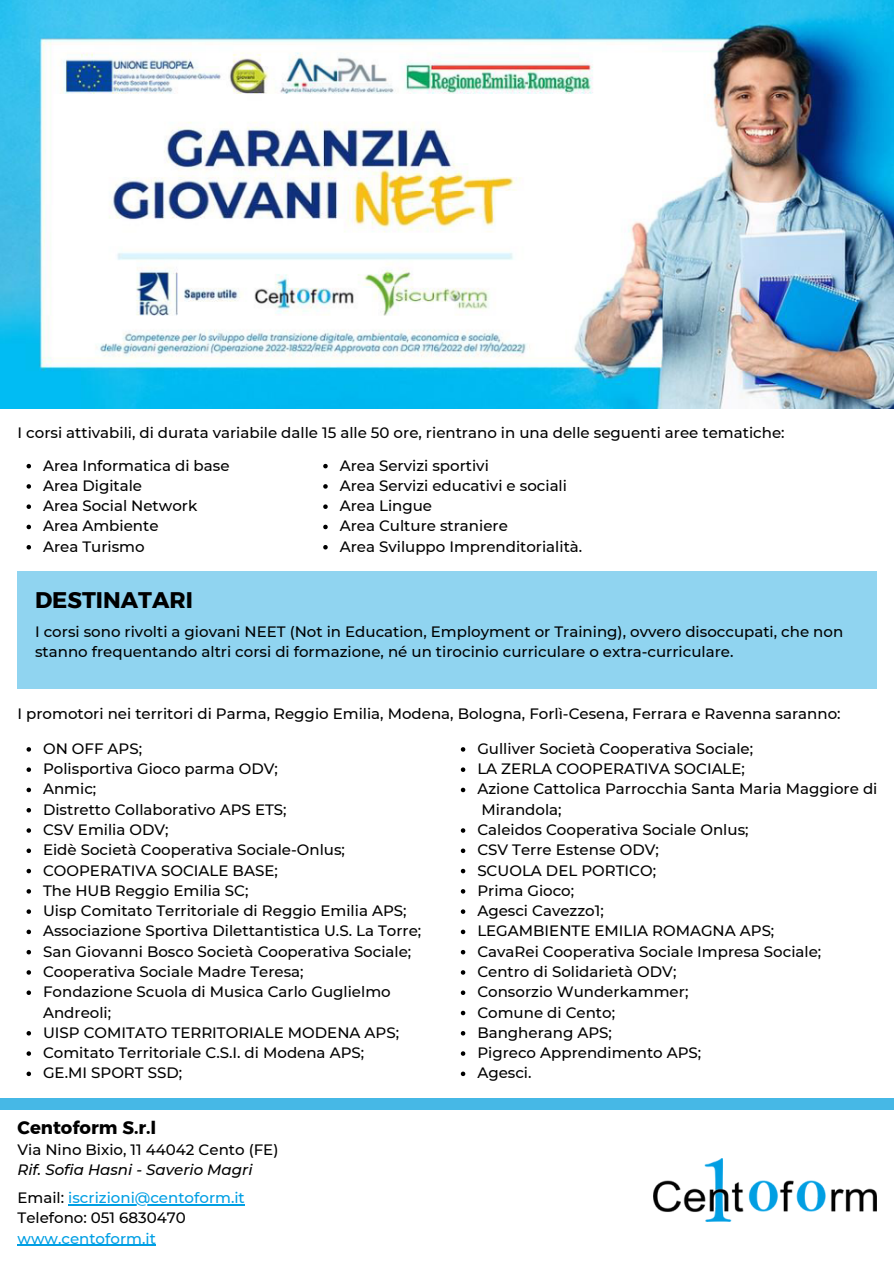
<style>
.page{position:relative;width:894px;height:1264px;background:#fff}
.page>*{position:absolute;margin:0;border:0;box-sizing:border-box;transform-origin:0 0}
.t1{font:22.5px "Kief Montaser Bold";color:#000}
.t2{font:18px "Kief Montaser Bold";color:#000}
.t3{font:500 15px/20.2px "Montserrat";color:#000}
.t4{font:italic 500 15px/27.9px "Montserrat";color:#000}
.t5{font:500 15px "Montserrat";color:#009fe4}
.s1{font-style:normal}
.s2{font-style:normal;color:#009fe4}
</style>
<div class="page">
<img style="left:0;top:0;width:893px;height:408px">
<div style="left:18px;top:571px;width:858px;height:118px;background:#90d4f0"></div>
<div style="left:0;top:1098px;width:893px;height:11px;background:#46b8e6"></div>
<img style="left:653px;top:1158px;width:223px;height:63px">
<svg style="left:27px;top:464px;width:4px;height:4px"></svg>
<svg style="left:27px;top:484px;width:4px;height:4px"></svg>
<svg style="left:27px;top:504px;width:4px;height:5px"></svg>
<svg style="left:27px;top:524px;width:4px;height:5px"></svg>
<svg style="left:27px;top:545px;width:4px;height:4px"></svg>
<svg style="left:323px;top:464px;width:4px;height:4px"></svg>
<svg style="left:323px;top:484px;width:4px;height:4px"></svg>
<svg style="left:323px;top:504px;width:4px;height:5px"></svg>
<svg style="left:323px;top:524px;width:4px;height:5px"></svg>
<svg style="left:323px;top:545px;width:4px;height:4px"></svg>
<svg style="left:27px;top:747px;width:4px;height:4px"></svg>
<svg style="left:27px;top:767px;width:4px;height:5px"></svg>
<svg style="left:27px;top:787px;width:4px;height:5px"></svg>
<svg style="left:27px;top:808px;width:4px;height:4px"></svg>
<svg style="left:27px;top:828px;width:4px;height:4px"></svg>
<svg style="left:27px;top:848px;width:4px;height:5px"></svg>
<svg style="left:27px;top:868px;width:4px;height:5px"></svg>
<svg style="left:27px;top:889px;width:4px;height:4px"></svg>
<svg style="left:27px;top:909px;width:4px;height:4px"></svg>
<svg style="left:27px;top:929px;width:4px;height:5px"></svg>
<svg style="left:27px;top:950px;width:4px;height:4px"></svg>
<svg style="left:27px;top:970px;width:4px;height:4px"></svg>
<svg style="left:27px;top:990px;width:4px;height:5px"></svg>
<svg style="left:27px;top:1031px;width:4px;height:4px"></svg>
<svg style="left:27px;top:1051px;width:4px;height:4px"></svg>
<svg style="left:27px;top:1071px;width:4px;height:5px"></svg>
<svg style="left:460px;top:747px;width:5px;height:4px"></svg>
<svg style="left:460px;top:767px;width:5px;height:5px"></svg>
<svg style="left:460px;top:787px;width:5px;height:5px"></svg>
<svg style="left:460px;top:828px;width:5px;height:4px"></svg>
<svg style="left:460px;top:848px;width:5px;height:5px"></svg>
<svg style="left:460px;top:868px;width:5px;height:5px"></svg>
<svg style="left:460px;top:889px;width:5px;height:4px"></svg>
<svg style="left:460px;top:909px;width:5px;height:4px"></svg>
<svg style="left:460px;top:929px;width:5px;height:5px"></svg>
<svg style="left:460px;top:950px;width:5px;height:4px"></svg>
<svg style="left:460px;top:970px;width:5px;height:4px"></svg>
<svg style="left:460px;top:990px;width:5px;height:5px"></svg>
<svg style="left:460px;top:1010px;width:5px;height:5px"></svg>
<svg style="left:460px;top:1031px;width:5px;height:4px"></svg>
<svg style="left:460px;top:1051px;width:5px;height:4px"></svg>
<svg style="left:460px;top:1071px;width:5px;height:5px"></svg>
<hr style="left:68px;top:1204px;width:177px;height:1px;background:#009fe4">
<hr style="left:18px;top:1244px;width:138px;height:1px;background:#009fe4">
<p class="t3" style="left:18px;top:422px;width:768px">I corsi attivabili, di durata variabile dalle 15 alle 50 ore, rientrano in una delle seguenti aree tematiche:</p>
<p class="t3" style="left:43px;top:455px;width:188px">Area Informatica di base<br>Area Digitale<br>Area Social Network<br>Area Ambiente<br>Area Turismo</p>
<p class="t3" style="left:339px;top:455px;width:244px">Area Servizi sportivi<br>Area Servizi educativi e sociali<br>Area Lingue<br>Area Culture straniere<br>Area Sviluppo Imprenditorialità.</p>
<h1 class="t1" style="left:35px;top:586px;width:159px">DESTINATARI</h1>
<p class="t3" style="left:35px;top:621px;width:809px">I corsi sono rivolti a giovani NEET (Not in Education, Employment or Training), ovvero disoccupati, che non stanno frequentando altri corsi di formazione, né un tirocinio curriculare o extra-curriculare.</p>
<p class="t3" style="left:18px;top:703px;width:824px">I promotori nei territori di Parma, Reggio Emilia, Modena, Bologna, Forlì-Cesena, Ferrara e Ravenna saranno:</p>
<p class="t3" style="left:43px;top:738px;width:379px">ON OFF APS;<br>Polisportiva Gioco parma ODV;<br>Anmic;<br>Distretto Collaborativo APS ETS;<br>CSV Emilia ODV;<br>Eidè Società Cooperativa Sociale-Onlus;<br>COOPERATIVA SOCIALE BASE;<br>The HUB Reggio Emilia SC;<br>Uisp Comitato Territoriale di Reggio Emilia APS;<br>Associazione Sportiva Dilettantistica U.S. La Torre;<br>San Giovanni Bosco Società Cooperativa Sociale;<br>Cooperativa Sociale Madre Teresa;<br>Fondazione Scuola di Musica Carlo Guglielmo<br>Andreoli;<br>UISP COMITATO TERRITORIALE MODENA APS;<br>Comitato Territoriale C.S.I. di Modena APS;<br>GE.MI SPORT SSD;</p>
<p class="t3" style="left:477px;top:738px;width:401px">Gulliver Società Cooperativa Sociale;<br>LA ZERLA COOPERATIVA SOCIALE;<br>Azione Cattolica Parrocchia Santa Maria Maggiore di<br>Mirandola;<br>Caleidos Cooperativa Sociale Onlus;<br>CSV Terre Estense ODV;<br>SCUOLA DEL PORTICO;<br>Prima Gioco;<br>Agesci Cavezzo1;<br>LEGAMBIENTE EMILIA ROMAGNA APS;<br>CavaRei Cooperativa Sociale Impresa Sociale;<br>Centro di Solidarietà ODV;<br>Consorzio Wunderkammer;<br>Comune di Cento;<br>Bangherang APS;<br>Pigreco Apprendimento APS;<br>Agesci.</p>
<p class="t2" style="left:18px;top:1116px;width:140px">Centoform S.r.l</p>
<p class="t3" style="left:18px;top:1139px;width:262px">Via Nino Bixio, 11 44042 Cento (FE)</p>
<p class="t4" style="left:18px;top:1155px;width:236px">Rif. Sofia Hasni - Saverio Magri<br><span class="s1">Email:</span> <span class="s2">iscrizioni@centoform.it</span></p>
<p class="t3" style="left:18px;top:1207px;width:170px">Telefono: 051 6830470</p>
<p class="t5" style="left:18px;top:1228px;width:140px">www.centoform.it</p>
</div>
